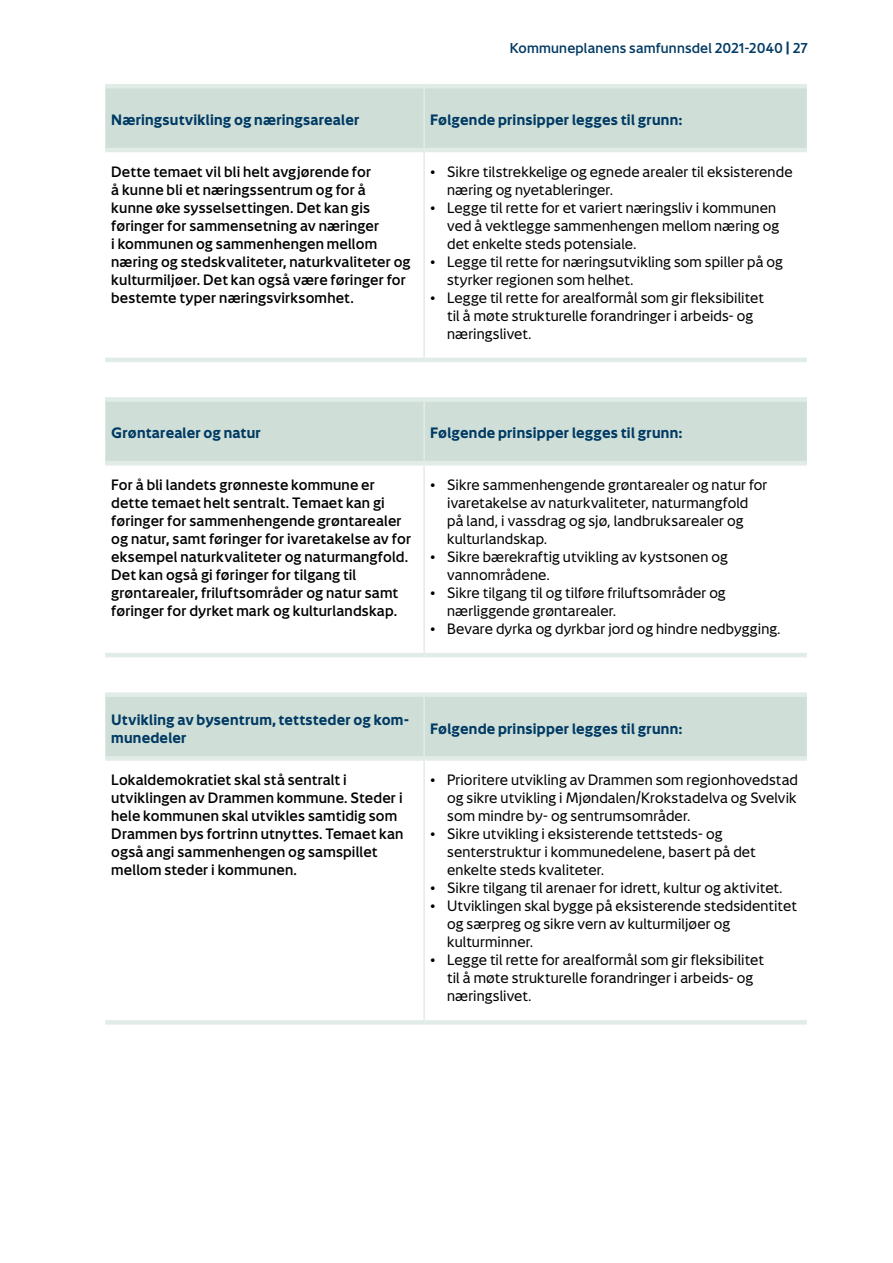
<style>
.page{position:relative;width:893px;height:1263px;background:#fff}
.page>*{position:absolute;margin:0;border:0;box-sizing:border-box;transform-origin:0 0}
.t1{font:15px/18px "Drammen";letter-spacing:.005em;color:#000}
.t2{font:500 15px/18px "Drammen";letter-spacing:.005em;color:#000}
.t3{font:700 15px/18px "Drammen";letter-spacing:.01em;color:#003963}
.t4{font:500 14.25px "Drammen";letter-spacing:.01em;color:#003963}
.s1{font-weight:700}
</style>
<div class="page">
<div style="left:105px;top:88px;width:702px;height:60px;background:#cfdfd7"></div>
<hr style="left:105px;top:84px;width:319px;height:4px;background:#e2ece7">
<hr style="left:424px;top:84px;width:383px;height:4px;background:#e2ece7">
<hr style="left:105px;top:148px;width:319px;height:4px;background:#e2ece7">
<hr style="left:424px;top:148px;width:383px;height:4px;background:#e2ece7">
<hr style="left:105px;top:358px;width:319px;height:4px;background:#e2ece7">
<hr style="left:424px;top:358px;width:383px;height:4px;background:#e2ece7">
<hr style="left:423px;top:88px;width:2px;height:60px;background:#e2ece7">
<hr style="left:423px;top:152px;width:2px;height:206px;background:#e2ece7">
<div style="left:105px;top:402px;width:702px;height:59px;background:#cfdfd7"></div>
<div style="left:105px;top:397px;width:319px;height:5px;background:#e2ece7"></div>
<div style="left:424px;top:397px;width:383px;height:5px;background:#e2ece7"></div>
<hr style="left:105px;top:461px;width:319px;height:4px;background:#e2ece7">
<hr style="left:424px;top:461px;width:383px;height:4px;background:#e2ece7">
<hr style="left:105px;top:653px;width:319px;height:4px;background:#e2ece7">
<hr style="left:424px;top:653px;width:383px;height:4px;background:#e2ece7">
<hr style="left:423px;top:402px;width:2px;height:59px;background:#e2ece7">
<hr style="left:423px;top:465px;width:2px;height:188px;background:#e2ece7">
<div style="left:105px;top:697px;width:702px;height:59px;background:#cfdfd7"></div>
<div style="left:105px;top:692px;width:319px;height:5px;background:#e2ece7"></div>
<div style="left:424px;top:692px;width:383px;height:5px;background:#e2ece7"></div>
<div style="left:105px;top:756px;width:319px;height:5px;background:#e2ece7"></div>
<div style="left:424px;top:756px;width:383px;height:5px;background:#e2ece7"></div>
<div style="left:105px;top:1020px;width:319px;height:5px;background:#e2ece7"></div>
<div style="left:424px;top:1020px;width:383px;height:5px;background:#e2ece7"></div>
<hr style="left:423px;top:697px;width:2px;height:59px;background:#e2ece7">
<hr style="left:423px;top:761px;width:2px;height:259px;background:#e2ece7">
<p class="t4" style="left:510px;top:40px;width:300px">Kommuneplanens samfunnsdel 2021-2040 <span class="s1">|</span> 27</p>
<p class="t3" style="left:111px;top:110px;width:250px">Næringsutvikling og næringsarealer</p>
<p class="t3" style="left:430px;top:110px;width:253px">Følgende prinsipper legges til grunn:</p>
<p class="t2" style="left:111px;top:162px;width:301px">Dette temaet vil bli helt avgjørende for<br>å kunne bli et næringssentrum og for å kunne øke sysselsettingen. Det kan gis føringer for sammensetning av næringer<br>i kommunen og sammenhengen mellom næring og stedskvaliteter, naturkvaliteter og kulturmiljøer. Det kan også være føringer for bestemte typer næringsvirksomhet.</p>
<p class="t1" style="left:447px;top:162px;width:347px;text-indent:-17px">• Sikre tilstrekkelige og egnede arealer til eksisterende næring og nyetableringer.</p>
<p class="t1" style="left:447px;top:198px;width:333px;text-indent:-17px">• Legge til rette for et variert næringsliv i kommunen ved å vektlegge sammenhengen mellom næring og det enkelte steds potensiale.</p>
<p class="t1" style="left:447px;top:252px;width:337px;text-indent:-17px">• Legge til rette for næringsutvikling som spiller på og styrker regionen som helhet.</p>
<p class="t1" style="left:447px;top:288px;width:318px;text-indent:-17px">• Legge til rette for arealformål som gir fleksibilitet til å møte strukturelle forandringer i arbeids- og næringslivet.</p>
<p class="t3" style="left:111px;top:424px;width:151px">Grøntarealer og natur</p>
<p class="t3" style="left:430px;top:424px;width:253px">Følgende prinsipper legges til grunn:</p>
<p class="t2" style="left:111px;top:475px;width:301px">For å bli landets grønneste kommune er dette temaet helt sentralt. Temaet kan gi føringer for sammenhengende grøntarealer og natur, samt føringer for ivaretakelse av for eksempel naturkvaliteter og naturmangfold.<br>Det kan også gi føringer for tilgang til grøntarealer, friluftsområder og natur samt føringer for dyrket mark og kulturlandskap.</p>
<p class="t1" style="left:447px;top:475px;width:322px;text-indent:-17px">• Sikre sammenhengende grøntarealer og natur for ivaretakelse av naturkvaliteter, naturmangfold på land, i vassdrag og sjø, landbruksarealer og kulturlandskap.</p>
<p class="t1" style="left:447px;top:547px;width:282px;text-indent:-17px">• Sikre bærekraftig utvikling av kystsonen og vannområdene.</p>
<p class="t1" style="left:447px;top:583px;width:280px;text-indent:-17px">• Sikre tilgang til og tilføre friluftsområder og nærliggende grøntarealer.</p>
<p class="t1" style="left:430px;top:619px;width:352px">• Bevare dyrka og dyrkbar jord og hindre nedbygging.</p>
<p class="t3" style="left:111px;top:710px;width:299px">Utvikling av bysentrum, tettsteder og kom&shy;munedeler</p>
<p class="t3" style="left:430px;top:719px;width:253px">Følgende prinsipper legges til grunn:</p>
<p class="t2" style="left:111px;top:770px;width:294px">Lokaldemokratiet skal stå sentralt i utviklingen av Drammen kommune. Steder i hele kommunen skal utvikles samtidig som Drammen bys fortrinn utnyttes. Temaet kan også angi sammenhengen og samspillet mellom steder i kommunen.</p>
<p class="t1" style="left:447px;top:770px;width:352px;text-align:justify;text-indent:-17px">• Prioritere utvikling av Drammen som regionhovedstad og sikre utvikling i Mjøndalen/Krokstadelva og Svelvik som mindre by- og sentrumsområder.</p>
<p class="t1" style="left:447px;top:824px;width:310px;text-indent:-17px">• Sikre utvikling i eksisterende tettsteds- og senterstruktur i kommunedelene, basert på det enkelte steds kvaliteter.</p>
<p class="t1" style="left:430px;top:878px;width:354px">• Sikre tilgang til arenaer for idrett, kultur og aktivitet.</p>
<p class="t1" style="left:447px;top:896px;width:351px;text-indent:-17px">• Utviklingen skal bygge på eksisterende stedsidentitet og særpreg og sikre vern av kulturmiljøer og kulturminner.</p>
<p class="t1" style="left:447px;top:950px;width:318px;text-indent:-17px">• Legge til rette for arealformål som gir fleksibilitet til å møte strukturelle forandringer i arbeids- og næringslivet.</p>
</div>
